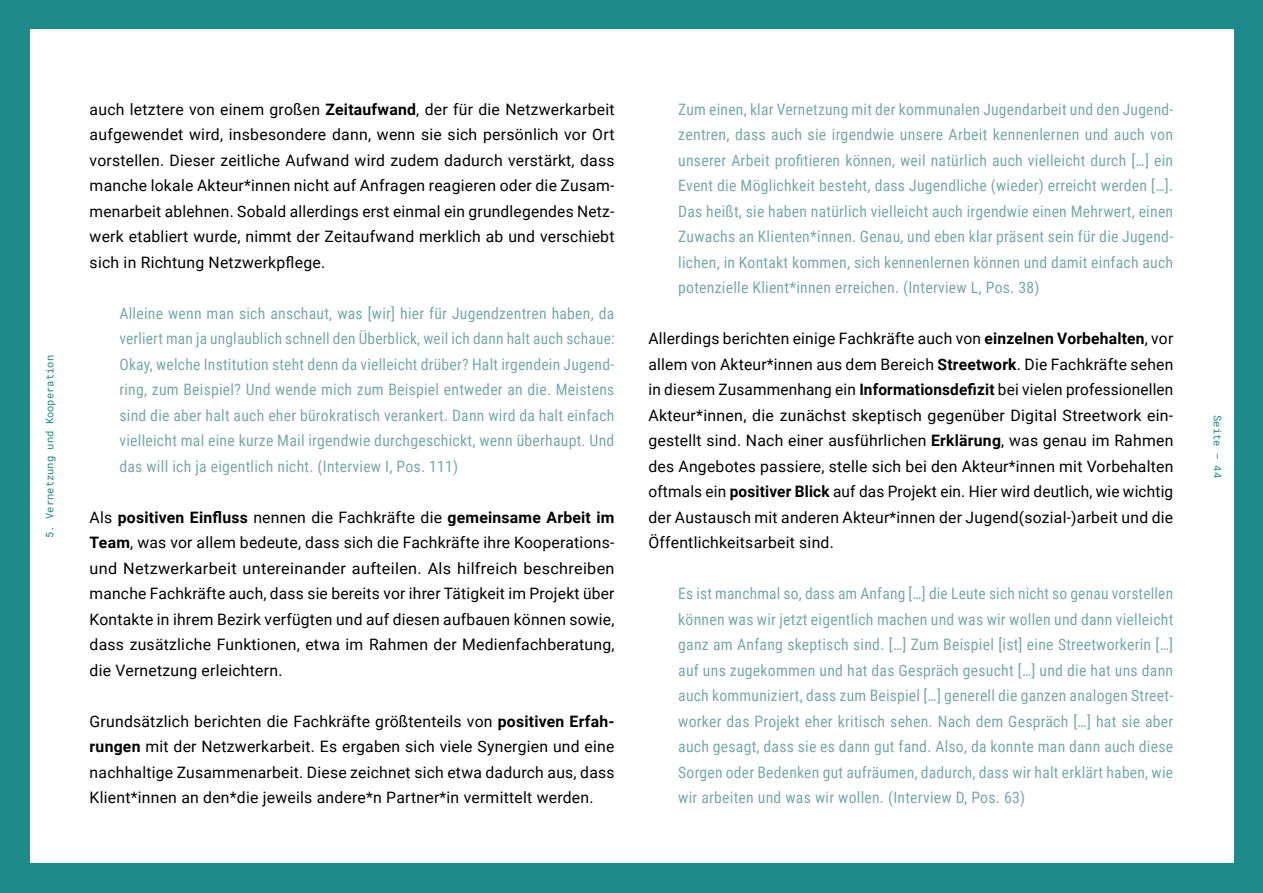
<style>
.page{position:relative;width:1263px;height:893px;background:#1b8a89}
.page>*{position:absolute;margin:0;border:0;box-sizing:border-box;transform-origin:0 0}
.t1{font:15.75px/25.5px "Roboto";letter-spacing:.015em;color:#000;text-align:justify}
.t2{font:15.75px/25.5px "Roboto Condensed";letter-spacing:.015em;color:#78a9a9;text-align:justify}
.t3{font:10.5px "Roboto Mono";color:#1b8a89}
.s1{font-weight:700}
</style>
<div class="page">
<div style="left:30px;top:30px;width:1203px;height:833px;background:#fff"></div>
<p class="t3" style="left:43px;top:538px;width:184px;rotate:-90deg">5. Vernetzung und Kooperation</p>
<p class="t1" style="left:90px;top:96px;width:526px">auch letztere von einem großen <span class="s1">Zeitaufwand</span>, der für die Netzwerkarbeit aufgewendet wird, insbesondere dann, wenn sie sich persönlich vor Ort vorstellen. Dieser zeitliche Aufwand wird zudem dadurch verstärkt, dass manche lokale Akteur*innen nicht auf Anfragen reagieren oder die Zusam&shy;menarbeit ablehnen. Sobald allerdings erst einmal ein grundlegendes Netz&shy;werk etabliert wurde, nimmt der Zeitaufwand merklich ab und verschiebt sich in Richtung Netzwerkpflege.</p>
<p class="t2" style="left:119px;top:300px;width:497px">Alleine wenn man sich anschaut, was [wir] hier für Jugendzentren haben, da verliert man ja unglaublich schnell den Überblick, weil ich dann halt auch schaue:<br>Okay, welche Institution steht denn da vielleicht drüber? Halt irgendein Jugend&shy;ring, zum Beispiel? Und wende mich zum Beispiel entweder an die. Meistens sind die aber halt auch eher bürokratisch verankert. Dann wird da halt einfach vielleicht mal eine kurze Mail irgendwie durchgeschickt, wenn überhaupt. Und das will ich ja eigentlich nicht. (Interview I, Pos. 111)</p>
<p class="t1" style="left:90px;top:504px;width:526px">Als <span class="s1">positiven Einfluss</span> nennen die Fachkräfte die <span class="s1">gemeinsame Arbeit im Team</span>, was vor allem bedeute, dass sich die Fachkräfte ihre Kooperations&shy;und Netzwerkarbeit untereinander aufteilen. Als hilfreich beschreiben manche Fachkräfte auch, dass sie bereits vor ihrer Tätigkeit im Projekt über Kontakte in ihrem Bezirk verfügten und auf diesen aufbauen können sowie, dass zusätzliche Funktionen, etwa im Rahmen der Medienfachberatung, die Vernetzung erleichtern.</p>
<p class="t1" style="left:90px;top:708px;width:526px">Grundsätzlich berichten die Fachkräfte größtenteils von <span class="s1">positiven Erfah&shy;rungen</span> mit der Netzwerkarbeit. Es ergaben sich viele Synergien und eine nachhaltige Zusammenarbeit. Diese zeichnet sich etwa dadurch aus, dass Klient*innen an den*die jeweils andere*n Partner*in vermittelt werden.</p>
<p class="t2" style="left:678px;top:96px;width:497px">Zum einen, klar Vernetzung mit der kommunalen Jugendarbeit und den Jugend&shy;zentren, dass auch sie irgendwie unsere Arbeit kennenlernen und auch von unserer Arbeit profitieren können, weil natürlich auch vielleicht durch […] ein Event die Möglichkeit besteht, dass Jugendliche (wieder) erreicht werden […].<br>Das heißt, sie haben natürlich vielleicht auch irgendwie einen Mehrwert, einen Zuwachs an Klienten*innen. Genau, und eben klar präsent sein für die Jugend&shy;lichen, in Kontakt kommen, sich kennenlernen können und damit einfach auch potenzielle Klient*innen erreichen. (Interview L, Pos. 38)</p>
<p class="t1" style="left:648px;top:325px;width:526px">Allerdings berichten einige Fachkräfte auch von <span class="s1">einzelnen Vorbehalten</span>, vor allem von Akteur*innen aus dem Bereich <span class="s1">Streetwork</span>. Die Fachkräfte sehen in diesem Zusammenhang ein <span class="s1">Informationsdefizit</span> bei vielen professionellen Akteur*innen, die zunächst skeptisch gegenüber Digital Streetwork ein&shy;gestellt sind. Nach einer ausführlichen <span class="s1">Erklärung</span>, was genau im Rahmen des Angebotes passiere, stelle sich bei den Akteur*innen mit Vorbehalten oftmals ein <span class="s1">positiver Blick</span> auf das Projekt ein. Hier wird deutlich, wie wichtig der Austausch mit anderen Akteur*innen der Jugend(sozial-)arbeit und die Öffentlichkeitsarbeit sind.</p>
<p class="t2" style="left:678px;top:580px;width:497px">Es ist manchmal so, dass am Anfang […] die Leute sich nicht so genau vorstellen können was wir jetzt eigentlich machen und was wir wollen und dann vielleicht ganz am Anfang skeptisch sind. […] Zum Beispiel [ist] eine Streetworkerin […] auf uns zugekommen und hat das Gespräch gesucht […] und die hat uns dann auch kommuniziert, dass zum Beispiel […] generell die ganzen analogen Street&shy;worker das Projekt eher kritisch sehen. Nach dem Gespräch […] hat sie aber auch gesagt, dass sie es dann gut fand. Also, da konnte man dann auch diese Sorgen oder Bedenken gut aufräumen, dadurch, dass wir halt erklärt haben, wie wir arbeiten und was wir wollen. (Interview D, Pos. 63)</p>
<p class="t3" style="left:1225px;top:415px;width:64px;rotate:90deg">Seite – 44</p>
</div>
